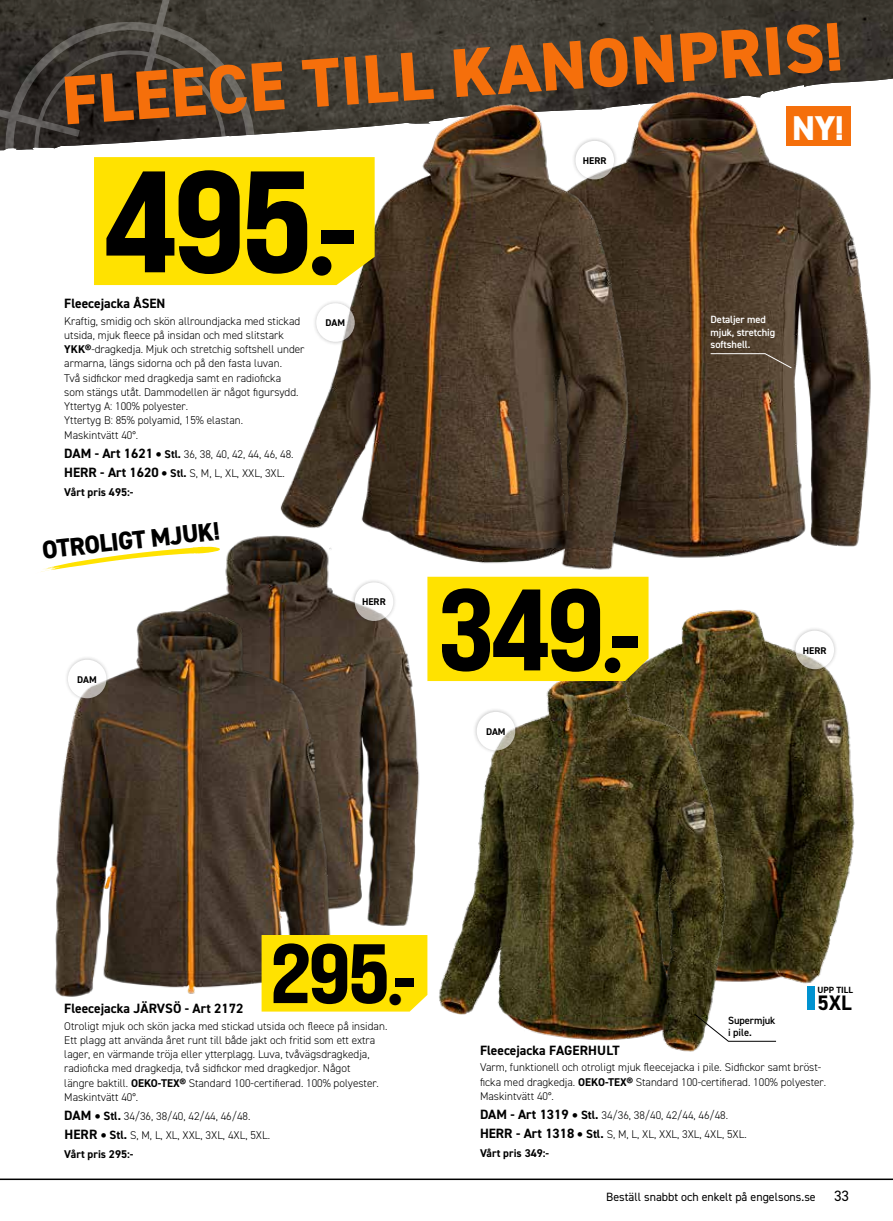
<style>
.page{position:relative;width:893px;height:1221px;background:#fff}
.page>*{position:absolute;margin:0;border:0;box-sizing:border-box;transform-origin:0 0}
.t1{font:144px "Bebas Neue Pro Exp Eb";color:#000}
.t2{font:115.5px "Bebas Neue Pro Exp Eb";color:#000}
.t3{font:84px "Bebas Neue Pro Exp Eb";color:#000}
.t4{font:800 69px "DIN2014";color:#f56f0b}
.t5{font:800 34.5px "DIN2014";color:#fff}
.t6{font:800 25.5px "DIN2014";color:#000}
.t7{font:700 21px "DIN2014";color:#000}
.t8{font:700 13.5px "DIN2014";color:#000}
.t9{font:12px "DIN2014";color:#000}
.t10{font:300 11.25px/14.2px "DIN2014";color:#000}
.t11{font:600 10.5px/12.6px "DIN2014";letter-spacing:-.01em;color:#fff}
.t12{font:600 10.5px/12.6px "DIN2014";letter-spacing:-.01em;color:#000}
.t13{font:700 9.75px "DIN2014";color:#000}
.t14{font:700 9px "DIN2014";color:#000}
.s1{font-weight:700}
.s2{font-weight:700;font-size:13.5px}
.s3{font-weight:700;font-size:19.5px}
.s4{font-weight:700;font-size:12px}
.s5{font-size:15px}
</style>
<div class="page">
<img style="left:0;top:0;width:893px;height:99px">
<svg style="left:0;top:3px;width:274px;height:148px;background:#46433c"></svg>
<svg style="left:21px;top:37px;width:218px;height:114px;background:#4b4844"></svg>
<svg style="left:0;top:97px;width:87px;height:45px;background:#3a3633"></svg>
<svg style="left:133px;top:0;width:44px;height:105px;background:#44403b"></svg>
<img style="left:648px;top:606px;width:207px;height:378px">
<img style="left:439px;top:669px;width:292px;height:383px">
<img style="left:518px;top:86px;width:358px;height:472px">
<img style="left:268px;top:99px;width:365px;height:471px">
<img style="left:189px;top:533px;width:251px;height:395px">
<img style="left:55px;top:608px;width:281px;height:390px">
<div style="left:786px;top:106px;width:64px;height:40px;background:#f56f0b"></div>
<hr style="left:0;top:1178px;width:893px;height:1px;background:#000">
<div style="left:807px;top:986px;width:8px;height:24px;background:#0092d0"></div>
<div style="left:351px;top:578px;width:47px;height:47px;background:#000;opacity:.38"></div>
<svg style="left:355px;top:582px;width:38px;height:39px"></svg>
<div style="left:791px;top:626px;width:47px;height:47px;background:#000;opacity:.38"></div>
<svg style="left:795px;top:630px;width:39px;height:39px"></svg>
<div style="left:571px;top:137px;width:47px;height:47px;background:#000;opacity:.38"></div>
<div style="left:575px;top:141px;width:39px;height:38px;background:#fff;border-radius:50%"></div>
<div style="left:64px;top:655px;width:47px;height:47px;background:#000;opacity:.38"></div>
<svg style="left:68px;top:659px;width:38px;height:39px"></svg>
<div style="left:472px;top:707px;width:47px;height:47px;background:#000;opacity:.38"></div>
<svg style="left:477px;top:711px;width:38px;height:39px"></svg>
<div style="left:312px;top:299px;width:47px;height:47px;background:#000;opacity:.38"></div>
<svg style="left:316px;top:303px;width:39px;height:39px"></svg>
<svg style="left:41px;top:546px;width:179px;height:27px"></svg>
<svg style="left:693px;top:1012px;width:83px;height:29px"></svg>
<svg style="left:710px;top:353px;width:82px;height:16px"></svg>
<svg style="left:94px;top:151px;width:281px;height:160px"></svg>
<div style="left:427px;top:576px;width:221px;height:105px;background:#ffe200"></div>
<div style="left:262px;top:934px;width:165px;height:77px;background:#ffe200"></div>
<h3 class="t4" style="left:59px;top:55px;width:784px;rotate:-4deg">FLEECE TILL KANONPRIS!</h3>
<h3 class="t5" style="left:792px;top:105px;width:53px">NY!</h3>
<h1 class="t1" style="left:103px;top:132px;width:258px">495<sub>•</sub><sub>-</sub></h1>
<p class="t8" style="left:64px;top:294px;width:103px">Fleecejacka ÅSEN</p>
<p class="t10" style="left:64px;top:313px;width:242px">Kraftig, smidig och skön allroundjacka med stickad utsida, mjuk fleece på insidan och med slitstark <span class="s1">YKK®</span>-dragkedja. Mjuk och stretchig softshell under armarna, längs sidorna och på den fasta luvan.<br>Två sidfickor med dragkedja samt en radioficka<br>som stängs utåt. Dammodellen är något figursydd.<br>Yttertyg A: 100% polyester.<br>Yttertyg B: 85% polyamid, 15% elastan.<br>Maskintvätt 40°.</p>
<p class="t10" style="left:64px;top:444px;width:231px;line-height:18.9px"><span class="s2">DAM - Art 1621</span> <span class="s3">•</span> <span class="s1">Stl.</span> 36, 38, 40, 42, 44, 46, 48.<br><span class="s2">HERR - Art 1620</span> <span class="s3">•</span> <span class="s1">Stl.</span> S, M, L, XL, XXL, 3XL.<br><span class="s1">Vårt pris 495:-</span></p>
<h3 class="t6" style="left:40px;top:532px;width:180px;rotate:-6deg">OTROLIGT MJUK!</h3>
<p class="t13" style="left:326px;top:316px;width:21px">DAM</p>
<p class="t13" style="left:362px;top:595px;width:25px">HERR</p>
<p class="t13" style="left:77px;top:673px;width:21px">DAM</p>
<p class="t13" style="left:583px;top:154px;width:25px">HERR</p>
<h2 class="t2" style="left:439px;top:557px;width:205px">349<sub>•</sub><sub>-</sub></h2>
<p class="t13" style="left:486px;top:725px;width:21px">DAM</p>
<p class="t11" style="left:711px;top:313px;width:66px">Detaljer med mjuk, stretchig softshell.</p>
<p class="t13" style="left:803px;top:644px;width:25px">HERR</p>
<h3 class="t3" style="left:271px;top:921px;width:148px">295<sub>•</sub><sub>-</sub></h3>
<p class="t8" style="left:64px;top:999px;width:181px">Fleecejacka JÄRVSÖ - Art 2172</p>
<p class="t10" style="left:64px;top:1018px;width:325px">Otroligt mjuk och skön jacka med stickad utsida och fleece på insidan.<br>Ett plagg att använda året runt till både jakt och fritid som ett extra lager, en värmande tröja eller ytterplagg. Luva, tvåvägsdragkedja, radioficka med dragkedja, två sidfickor med dragkedjor. Något<br>längre baktill. <span class="s1">OEKO-TEX®</span> Standard 100-certifierad. 100% polyester.<br>Maskintvätt 40°.</p>
<p class="t10" style="left:64px;top:1106px;width:207px;line-height:18.9px"><span class="s2">DAM</span> <span class="s3">•</span> <span class="s4">Stl.</span> 34/36, 38/40, 42/44, 46/48.<br><span class="s2">HERR</span> <span class="s3">•</span> <span class="s4">Stl.</span> S, M, L, XL, XXL, 3XL, 4XL, 5XL.<br><span class="s1">Vårt pris 295:-</span></p>
<p class="t12" style="left:728px;top:1013px;width:49px">Supermjuk i pile.</p>
<p class="t14" style="left:818px;top:983px;width:37px">UPP TILL</p>
<h3 class="t7" style="left:818px;top:988px;width:36px">5XL</h3>
<p class="t8" style="left:480px;top:1041px;width:141px">Fleecejacka FAGERHULT</p>
<p class="t10" style="left:480px;top:1060px;width:348px">Varm, funktionell och otroligt mjuk fleecejacka i pile. Sidfickor samt bröst&shy;ficka med dragkedja. <span class="s1">OEKO-TEX®</span> Standard 100-certifierad. 100% polyester.<br>Maskintvätt 40°.</p>
<p class="t10" style="left:480px;top:1105px;width:268px;line-height:18.9px"><span class="s2">DAM - Art 1319</span> <span class="s3">•</span> <span class="s4">Stl.</span> 34/36, 38/40, 42/44, 46/48.<br><span class="s2">HERR - Art 1318</span> <span class="s3">•</span> <span class="s4">Stl.</span> S, M, L, XL, XXL, 3XL, 4XL, 5XL.<br><span class="s1">Vårt pris 349:-</span></p>
<p class="t9" style="left:606px;top:1188px;width:244px">Beställ snabbt och enkelt på engelsons.se <span class="s5">33</span></p>
</div>
